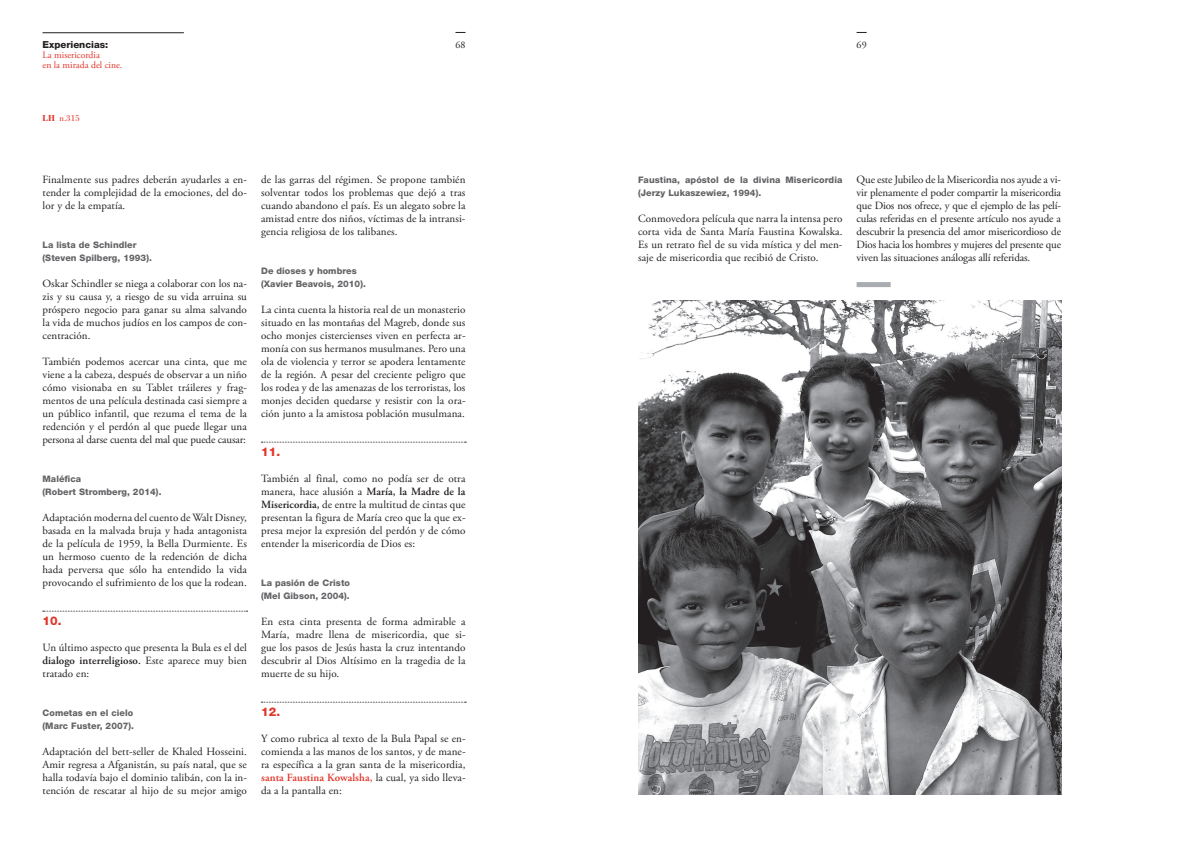
<style>
.page{position:relative;width:1191px;height:842px;background:#fff}
.page>*{position:absolute;margin:0;border:0;box-sizing:border-box;transform-origin:0 0}
.t1{font:800 12px "Helvetica Neue LT Std";color:#e23429}
.t2{font:11px/13px "Adobe Garamond Pro";letter-spacing:.01em;color:#231f20;text-align:justify}
.t3{font:10px "Adobe Garamond Pro";color:#231f20}
.t4{font:9.7px/10px "Adobe Garamond Pro";color:#e23429}
.t5{font:800 9.7px "Helvetica Neue LT Std";color:#231f20}
.t6{font:800 9px/13px "Helvetica Neue LT Std";letter-spacing:.01em;color:#636366}
.t7{font:9px "Bodoni Std";color:#e23429}
.s1{font-weight:700}
.s2{font-weight:600}
.s3{font-weight:600;color:#e23429}
</style>
<div class="page">
<hr style="left:43px;top:33px;width:141px;height:1px;background:#231f20">
<img style="left:638px;top:300px;width:423px;height:494px">
<svg style="left:43px;top:611px;width:205px;height:1px"></svg>
<svg style="left:261px;top:442px;width:205px;height:1px"></svg>
<svg style="left:261px;top:702px;width:205px;height:1px"></svg>
<div style="left:856px;top:282px;width:34px;height:5px;background:#a9acb0"></div>
<p class="t5" style="left:43px;top:39px;width:67px">Experiencias:</p>
<p class="t4" style="left:43px;top:50px;width:81px">La misericordia<br>en la mirada del cine.</p>
<p class="t7" style="left:43px;top:113px;width:39px"><span class="s1">LH</span> n.315</p>
<p class="t3" style="left:455px;top:39px;width:12px">68</p>
<p class="t3" style="left:856px;top:39px;width:12px">69</p>
<p class="t2" style="left:43px;top:173px;width:206px">Finalmente sus padres deberán ayudarles a en&shy;tender la complejidad de la emociones, del do&shy;lor y de la empatía.</p>
<p class="t6" style="left:43px;top:238px;width:111px">La lista de Schindler (Steven Spilberg, 1993).</p>
<p class="t2" style="left:43px;top:277px;width:206px">Oskar Schindler se niega a colaborar con los na&shy;zis y su causa y, a riesgo de su vida arruina su próspero negocio para ganar su alma salvando la vida de muchos judíos en los campos de con&shy;centración.</p>
<p class="t2" style="left:43px;top:355px;width:206px">También podemos acercar una cinta, que me viene a la cabeza, después de observar a un niño cómo visionaba en su Tablet tráileres y frag&shy;mentos de una película destinada casi siempre a un público infantil, que rezuma el tema de la redención y el perdón al que puede llegar una persona al darse cuenta del mal que puede causar:</p>
<p class="t6" style="left:43px;top:472px;width:120px">Maléfica<br>(Robert Stromberg, 2014).</p>
<p class="t2" style="left:43px;top:511px;width:206px">Adaptación moderna del cuento de Walt Disney, basada en la malvada bruja y hada antagonista de la película de 1959, la Bella Durmiente. Es un hermoso cuento de la redención de dicha hada perversa que sólo ha entendido la vida provocando el sufrimiento de los que la rodean.</p>
<p class="t1" style="left:43px;top:614px;width:21px">10.</p>
<p class="t2" style="left:43px;top:641px;width:206px">Un último aspecto que presenta la Bula es el del <span class="s2">dialogo interreligioso.</span> Este aparece muy bien tratado en:</p>
<p class="t6" style="left:43px;top:706px;width:93px">Cometas en el cielo (Marc Fuster, 2007).</p>
<p class="t2" style="left:43px;top:745px;width:206px">Adaptación del bett-seller de Khaled Hosseini.<br>Amir regresa a Afganistán, su país natal, que se halla todavía bajo el dominio talibán, con la in&shy;tención de rescatar al hijo de su mejor amigo</p>
<p class="t2" style="left:261px;top:173px;width:206px">de las garras del régimen. Se propone también solventar todos los problemas que dejó a tras cuando abandono el país. Es un alegato sobre la amistad entre dos niños, víctimas de la intransi&shy;gencia religiosa de los talibanes.</p>
<p class="t6" style="left:261px;top:264px;width:106px">De dioses y hombres (Xavier Beavois, 2010).</p>
<p class="t2" style="left:261px;top:303px;width:206px">La cinta cuenta la historia real de un monasterio situado en las montañas del Magreb, donde sus ocho monjes cistercienses viven en perfecta ar&shy;monía con sus hermanos musulmanes. Pero una ola de violencia y terror se apodera lentamente de la región. A pesar del creciente peligro que los rodea y de las amenazas de los terroristas, los monjes deciden quedarse y resistir con la ora&shy;ción junto a la amistosa población musulmana.</p>
<p class="t1" style="left:261px;top:445px;width:21px">11.</p>
<p class="t2" style="left:261px;top:472px;width:206px">También al final, como no podía ser de otra manera, hace alusión a <span class="s2">María, la Madre de la Misericordia,</span> de entre la multitud de cintas que presentan la figura de María creo que la que ex&shy;presa mejor la expresión del perdón y de cómo entender la misericordia de Dios es:</p>
<p class="t6" style="left:261px;top:576px;width:90px">La pasión de Cristo (Mel Gibson, 2004).</p>
<p class="t2" style="left:261px;top:615px;width:206px">En esta cinta presenta de forma admirable a María, madre llena de misericordia, que si&shy;gue los pasos de Jesús hasta la cruz intentando descubrir al Dios Altísimo en la tragedia de la muerte de su hijo.</p>
<p class="t1" style="left:261px;top:705px;width:21px">12.</p>
<p class="t2" style="left:261px;top:732px;width:206px">Y como rubrica al texto de la Bula Papal se en&shy;comienda a las manos de los santos, y de mane&shy;ra específica a la gran santa de la misericordia, <span class="s3">santa Faustina Kowalsha,</span> la cual, ya sido lleva&shy;da a la pantalla en:</p>
<p class="t6" style="left:638px;top:173px;width:206px">Faustina, apóstol de la divina Misericordia (Jerzy Lukaszewiez, 1994).</p>
<p class="t2" style="left:638px;top:212px;width:206px">Conmovedora película que narra la intensa pero corta vida de Santa María Faustina Kowalska.<br>Es un retrato fiel de su vida mística y del men&shy;saje de misericordia que recibió de Cristo.</p>
<p class="t2" style="left:856px;top:173px;width:206px">Que este Jubileo de la Misericordia nos ayude a vi&shy;vir plenamente el poder compartir la misericordia que Dios nos ofrece, y que el ejemplo de las pelí&shy;culas referidas en el presente artículo nos ayude a descubrir la presencia del amor misericordioso de Dios hacia los hombres y mujeres del presente que viven las situaciones análogas allí referidas.</p>
</div>
